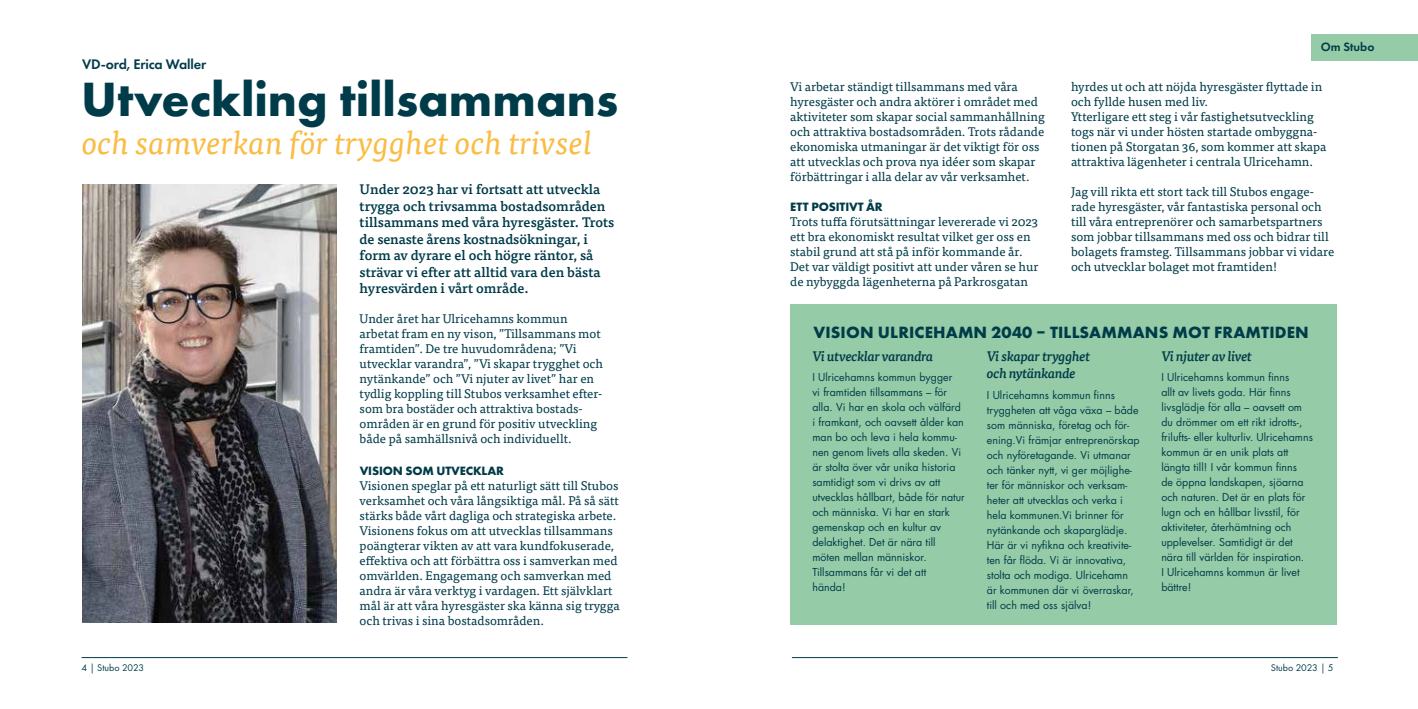
<style>
.page{position:relative;width:1418px;height:709px;background:#fff}
.page>*{position:absolute;margin:0;border:0;box-sizing:border-box;transform-origin:0 0}
.t1{font:700 49.88px "Futura PT";color:#003b49}
.t2{font:italic 32.38px "Tisa OT";color:#fabc43}
.t3{font:700 16.88px "Futura PT";letter-spacing:.01em;color:#003b49}
.t4{font:600 14.38px "Futura PT";letter-spacing:-.01em;color:#003b49}
.t5{font:500 13.75px/16.5px "Tisa OT";color:#003b49}
.t6{font:italic 500 13.75px/17.5px "Tisa OT";letter-spacing:-.02em;color:#003b49}
.t7{font:12.5px/15px "Tisa OT";color:#003b49}
.t8{font:700 12.5px "Futura PT";letter-spacing:-.01em;color:#003b49}
.t9{font:600 12.5px "Futura PT";color:#003b49}
.t10{font:10.62px/15px "Futura Std";color:#003b49}
.t11{font:10px "Futura PT";color:#003b49}
.s1{font-family:"Myriad Pro"}
</style>
<div class="page">
<div style="left:790px;top:305px;width:546px;height:320px;background:#96cba7"></div>
<hr style="left:81px;top:657px;width:546px;height:1px;background:#003b49">
<div style="left:1311px;top:35px;width:106px;height:26px;background:#96cba7"></div>
<hr style="left:792px;top:657px;width:545px;height:1px;background:#003b49">
<img style="left:82px;top:184px;width:254px;height:438px">
<p class="t4" style="left:82px;top:55px;width:126px">VD-ord, Erica Waller</p>
<h1 class="t1" style="left:81px;top:67px;width:538px">Utveckling tillsammans</h1>
<h2 class="t2" style="left:82px;top:123px;width:512px">och samverkan för trygghet och trivsel</h2>
<p class="t11" style="left:81px;top:661px;width:64px">4 <span class="s1">|</span> Stubo 2023</p>
<p class="t5" style="left:359px;top:181px;width:256px">Under 2023 har vi fortsatt att utveckla trygga och trivsamma bostadsområden tillsammans med våra hyresgäster. Trots de senaste årens kostnadsökningar, i form av dyrare el och högre räntor, så strävar vi efter att alltid vara den bästa hyresvärden i vårt område.</p>
<p class="t7" style="left:359px;top:311px;width:245px">Under året har Ulricehamns kommun arbetat fram en ny vison, ”Tillsammans mot framtiden”. De tre huvudområdena; ”Vi utvecklar varandra”, ”Vi skapar trygghet och nytänkande” och ”Vi njuter av livet” har en tydlig koppling till Stubos verksamhet efter&shy;som bra bostäder och attraktiva bostads&shy;områden är en grund för positiv utveckling både på samhällsnivå och individuellt.</p>
<p class="t8" style="left:360px;top:463px;width:146px">VISION SOM UTVECKLAR</p>
<p class="t7" style="left:359px;top:478px;width:261px">Visionen speglar på ett naturligt sätt till Stubos verksamhet och våra långsiktiga mål. På så sätt stärks både vårt dagliga och strategiska arbete.<br>Visionens fokus om att utvecklas tillsammans poängterar vikten av att vara kundfokuserade, effektiva och att förbättra oss i samverkan med omvärlden. Engagemang och samverkan med andra är våra verktyg i vardagen. Ett självklart mål är att våra hyresgäster ska känna sig trygga och trivas i sina bostadsområden.</p>
<p class="t7" style="left:790px;top:79px;width:256px">Vi arbetar ständigt tillsammans med våra hyresgäster och andra aktörer i området med aktiviteter som skapar social sammanhållning och attraktiva bostadsområden. Trots rådande ekonomiska utmaningar är det viktigt för oss att utvecklas och prova nya idéer som skapar förbättringar i alla delar av vår verksamhet.</p>
<p class="t8" style="left:790px;top:199px;width:94px">ETT POSITIVT ÅR</p>
<p class="t7" style="left:790px;top:214px;width:250px">Trots tuffa förutsättningar levererade vi 2023 ett bra ekonomiskt resultat vilket ger oss en stabil grund att stå på inför kommande år.<br>Det var väldigt positivt att under våren se hur de nybyggda lägenheterna på Parkrosgatan</p>
<p class="t9" style="left:1320px;top:39px;width:55px">Om Stubo</p>
<p class="t7" style="left:1070px;top:79px;width:257px">hyrdes ut och att nöjda hyresgäster flyttade in och fyllde husen med liv.<br>Ytterligare ett steg i vår fastighetsutveckling togs när vi under hösten startade ombyggna&shy;tionen på Storgatan 36, som kommer att skapa attraktiva lägenheter i centrala Ulricehamn.</p>
<p class="t7" style="left:1070px;top:184px;width:265px">Jag vill rikta ett stort tack till Stubos engage&shy;rade hyresgäster, vår fantastiska personal och till våra entreprenörer och samarbetspartners som jobbar tillsammans med oss och bidrar till bolagets framsteg. Tillsammans jobbar vi vidare och utvecklar bolaget mot framtiden!</p>
<h3 class="t3" style="left:813px;top:321px;width:497px">VISION ULRICEHAMN 2040 – TILLSAMMANS MOT FRAMTIDEN</h3>
<p class="t6" style="left:812px;top:348px;width:123px">Vi utvecklar varandra</p>
<p class="t10" style="left:812px;top:370px;width:154px">I Ulricehamns kommun bygger<br>vi framtiden tillsammans – för alla. Vi har en skola och välfärd i framkant, och oavsett ålder kan man bo och leva i hela kommu&shy;nen genom livets alla skeden. Vi är stolta över vår unika historia samtidigt som vi drivs av att utvecklas hållbart, både för natur och människa. Vi har en stark gemenskap och en kultur av delaktighet. Det är nära till möten mellan människor.<br>Tillsammans får vi det att<br>hända!</p>
<p class="t6" style="left:986px;top:348px;width:105px">Vi skapar trygghet och nytänkande</p>
<p class="t10" style="left:986px;top:387px;width:154px">I Ulricehamns kommun finns tryggheten att våga växa – både som människa, företag och för&shy;ening.Vi främjar entreprenörskap och nyföretagande. Vi utmanar och tänker nytt, vi ger möjlighe&shy;ter för människor och verksam&shy;heter att utvecklas och verka i hela kommunen.Vi brinner för nytänkande och skaparglädje.<br>Här är vi nyfikna och kreativite&shy;ten får flöda. Vi är innovativa, stolta och modiga. Ulricehamn är kommunen där vi överraskar, till och med oss själva!</p>
<p class="t6" style="left:1161px;top:348px;width:92px">Vi njuter av livet</p>
<p class="t10" style="left:1161px;top:370px;width:153px">I Ulricehamns kommun finns<br>allt av livets goda. Här finns livsglädje för alla – oavsett om du drömmer om ett rikt idrotts-, frilufts- eller kulturliv. Ulricehamns kommun är en unik plats att längta till! I vår kommun finns<br>de öppna landskapen, sjöarna och naturen. Det är en plats för lugn och en hållbar livsstil, för aktiviteter, återhämtning och upplevelser. Samtidigt är det nära till världen för inspiration.<br>I Ulricehamns kommun är livet bättre!</p>
<p class="t11" style="left:1270px;top:661px;width:64px">Stubo 2023 <span class="s1">|</span> 5</p>
</div>
